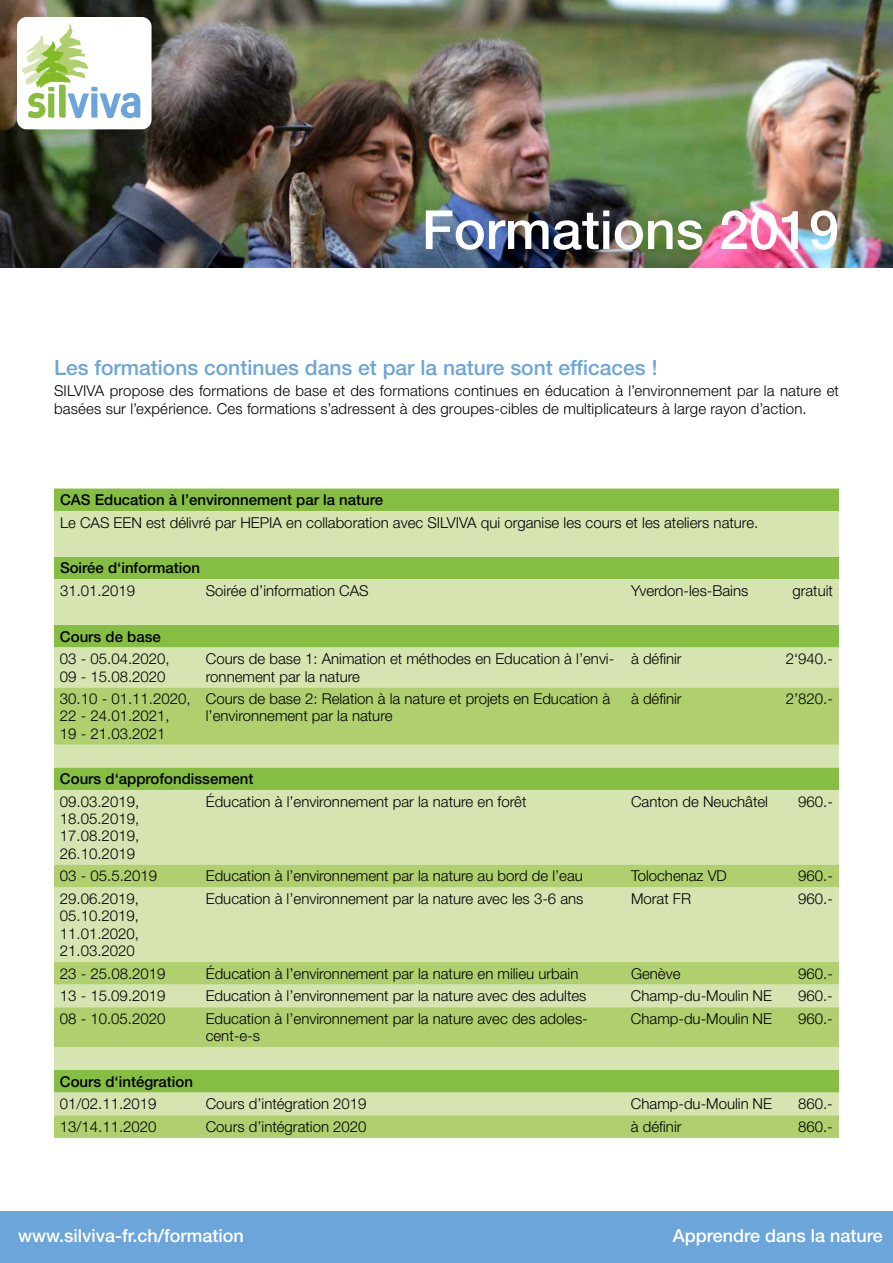
<style>
.page{position:relative;width:893px;height:1263px;background:#fff}
.page>*{position:absolute;margin:0;border:0;box-sizing:border-box;transform-origin:0 0}
.t1{font:500 54px "Helvetica Neue LT Std";color:#fff}
.t2{font:500 21px "Helvetica Neue LT Std";color:#6ba5d9}
.t3{font:500 18px "Helvetica Neue LT Std";color:#fff}
.t4{font:300 15px/17.2px "Helvetica Neue LT Std";color:#000}
.t5{font:500 15px "Helvetica Neue LT Std";color:#000}
</style>
<div class="page">
<img style="left:0;top:0;width:893px;height:268px">
<div style="left:0;top:1212px;width:893px;height:51px;background:#6ca5da"></div>
<div style="left:17px;top:17px;width:135px;height:112px;background:#fff;border-radius:10px"></div>
<svg style="left:22px;top:24px;width:118px;height:94px"></svg>
<div style="left:54px;top:488px;width:785px;height:23px;background:#86bd43"></div>
<svg style="left:54px;top:511px;width:785px;height:176px;background:#c1da95"></svg>
<svg style="left:54px;top:687px;width:785px;height:451px;background:#bfd88d"></svg>
<h1 class="t1" style="left:422px;top:198px;width:419px">Formations 2019</h1>
<h2 class="t2" style="left:54px;top:355px;width:605px">Les formations continues dans et par la nature sont efficaces !</h2>
<p class="t4" style="left:54px;top:381px;width:786px;line-height:18px">SILVIVA propose des formations de base et des formations continues en éducation à l’environnement par la nature et basées sur l’expérience. Ces formations s’adressent à des groupes-cibles de multiplicateurs à large rayon d’action.</p>
<p class="t5" style="left:60px;top:491px;width:325px">CAS Education à l’environnement par la nature</p>
<p class="t4" style="left:60px;top:514px;width:700px">Le CAS EEN est délivré par HEPIA en collaboration avec SILVIVA qui organise les cours et les ateliers nature.</p>
<p class="t5" style="left:60px;top:559px;width:142px">Soirée d‘information</p>
<p class="t4" style="left:60px;top:582px;width:77px">31.01.2019</p>
<p class="t4" style="left:206px;top:582px;width:164px">Soirée d’information CAS</p>
<p class="t4" style="left:631px;top:582px;width:119px">Yverdon-les-Bains</p>
<p class="t4" style="left:792px;top:582px;width:42px">gratuit</p>
<p class="t5" style="left:60px;top:627px;width:102px">Cours de base</p>
<p class="t4" style="left:60px;top:650px;width:111px">03 - 05.04.2020,<br>09 - 15.08.2020</p>
<p class="t4" style="left:206px;top:650px;width:410px">Cours de base 1: Animation et méthodes en Education à l’envi&shy;ronnement par la nature</p>
<p class="t4" style="left:631px;top:650px;width:52px">à définir</p>
<p class="t4" style="left:786px;top:650px;width:49px">2‘940.-</p>
<p class="t4" style="left:60px;top:690px;width:132px">30.10 - 01.11.2020,<br>22 - 24.01.2021,<br>19 - 21.03.2021</p>
<p class="t4" style="left:206px;top:690px;width:406px">Cours de base 2: Relation à la nature et projets en Education à l’environnement par la nature</p>
<p class="t4" style="left:631px;top:690px;width:52px">à définir</p>
<p class="t4" style="left:786px;top:690px;width:49px">2’820.-</p>
<p class="t5" style="left:60px;top:770px;width:195px">Cours d‘approfondissement</p>
<p class="t4" style="left:60px;top:792px;width:81px;text-align:justify">09.03.2019, 18.05.2019, 17.08.2019, 26.10.2019</p>
<p class="t4" style="left:206px;top:792px;width:322px">Éducation à l’environnement par la nature en forêt</p>
<p class="t4" style="left:631px;top:792px;width:138px">Canton de Neuchâtel</p>
<p class="t4" style="left:798px;top:792px;width:36px">960.-</p>
<p class="t4" style="left:60px;top:867px;width:99px">03 - 05.5.2019</p>
<p class="t4" style="left:206px;top:867px;width:379px">Education à l’environnement par la nature au bord de l’eau</p>
<p class="t4" style="left:631px;top:867px;width:97px">Tolochenaz VD</p>
<p class="t4" style="left:798px;top:867px;width:36px">960.-</p>
<p class="t4" style="left:60px;top:890px;width:81px;text-align:justify">29.06.2019, 05.10.2019, 11.01.2020, 21.03.2020</p>
<p class="t4" style="left:206px;top:890px;width:379px">Education à l’environnement par la nature avec les 3-6 ans</p>
<p class="t4" style="left:631px;top:890px;width:62px">Morat FR</p>
<p class="t4" style="left:798px;top:890px;width:36px">960.-</p>
<p class="t4" style="left:60px;top:964px;width:107px">23 - 25.08.2019</p>
<p class="t4" style="left:206px;top:964px;width:374px">Éducation à l’environnement par la nature en milieu urbain</p>
<p class="t4" style="left:631px;top:964px;width:51px">Genève</p>
<p class="t4" style="left:798px;top:964px;width:36px">960.-</p>
<p class="t4" style="left:60px;top:987px;width:107px">13 - 15.09.2019</p>
<p class="t4" style="left:206px;top:987px;width:382px">Education à l’environnement par la nature avec des adultes</p>
<p class="t4" style="left:631px;top:987px;width:143px">Champ-du-Moulin NE</p>
<p class="t4" style="left:798px;top:987px;width:36px">960.-</p>
<p class="t4" style="left:60px;top:1010px;width:107px">08 - 10.05.2020</p>
<p class="t4" style="left:206px;top:1010px;width:384px">Education à l’environnement par la nature avec des adoles&shy;cent-e-s</p>
<p class="t4" style="left:631px;top:1010px;width:143px">Champ-du-Moulin NE</p>
<p class="t4" style="left:798px;top:1010px;width:36px">960.-</p>
<p class="t5" style="left:60px;top:1072px;width:135px">Cours d‘intégration</p>
<p class="t4" style="left:60px;top:1095px;width:98px">01/02.11.2019</p>
<p class="t4" style="left:206px;top:1095px;width:162px">Cours d’intégration 2019</p>
<p class="t4" style="left:631px;top:1095px;width:143px">Champ-du-Moulin NE</p>
<p class="t4" style="left:798px;top:1095px;width:36px">860.-</p>
<p class="t4" style="left:60px;top:1118px;width:98px">13/14.11.2020</p>
<p class="t4" style="left:206px;top:1118px;width:162px">Cours d’intégration 2020</p>
<p class="t4" style="left:631px;top:1118px;width:52px">à définir</p>
<p class="t4" style="left:798px;top:1118px;width:36px">860.-</p>
<p class="t3" style="left:18px;top:1225px;width:227px">www.silviva-fr.ch/formation</p>
<p class="t3" style="left:673px;top:1225px;width:212px">Apprendre dans la nature</p>
</div>
